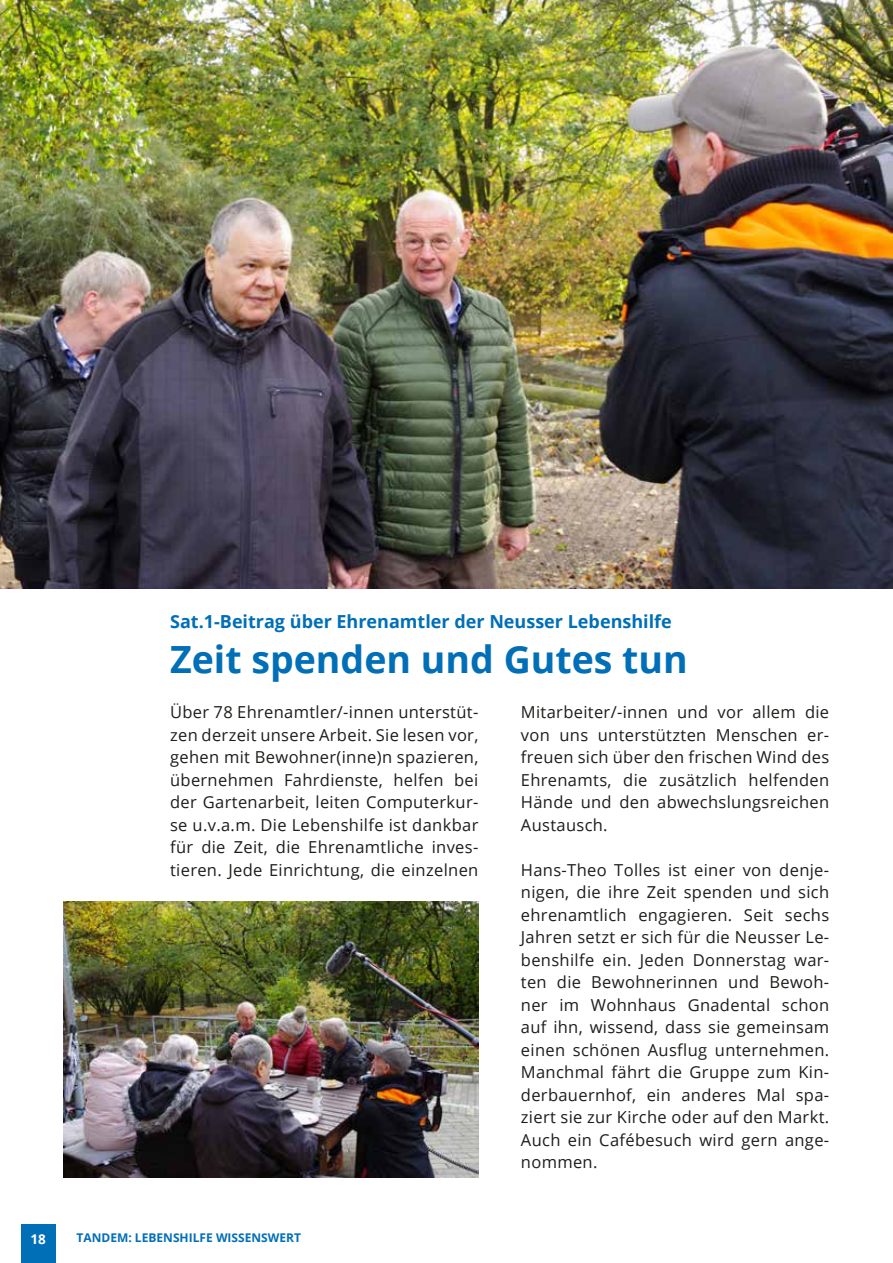
<style>
.page{position:relative;width:893px;height:1263px;background:#fff}
.page>*{position:absolute;margin:0;border:0;box-sizing:border-box;transform-origin:0 0}
.t1{font:700 37.5px "Open Sans";color:#006fb7}
.t2{font:700 18px "Open Sans";color:#006fb7}
.t3{font:16.5px/22.5px "Open Sans";letter-spacing:.02em;color:#1d1d1b;text-align:justify}
.t4{font:700 13.5px "Open Sans";color:#fff}
.t5{font:700 12px "Open Sans";color:#006fb7}
</style>
<div class="page">
<div style="left:21px;top:1225px;width:34px;height:38px;background:#006fb7"></div>
<img style="left:0;top:0;width:893px;height:588px">
<img style="left:64px;top:901px;width:414px;height:277px">
<p class="t2" style="left:170px;top:609px;width:503px">Sat.1-Beitrag über Ehrenamtler der Neusser Lebenshilfe</p>
<h1 class="t1" style="left:170px;top:633px;width:519px">Zeit spenden und Gutes tun</h1>
<p class="t3" style="left:170px;top:701px;width:310px">Über 78 Ehrenamtler/-innen unterstüt&shy;zen derzeit unsere Arbeit. Sie lesen vor, gehen mit Bewohner(inne)n spazieren, übernehmen Fahrdienste, helfen bei der Gartenarbeit, leiten Computerkur&shy;se u.v.a.m. Die Lebenshilfe ist dankbar für die Zeit, die Ehrenamtliche inves&shy;tieren. Jede Einrichtung, die einzelnen</p>
<p class="t3" style="left:521px;top:701px;width:310px">Mitarbeiter/-innen und vor allem die von uns unterstützten Menschen er&shy;freuen sich über den frischen Wind des Ehrenamts, die zusätzlich helfenden Hände und den abwechslungsreichen Austausch.</p>
<p class="t3" style="left:521px;top:858px;width:310px">Hans-Theo Tolles ist einer von denje&shy;nigen, die ihre Zeit spenden und sich ehrenamtlich engagieren. Seit sechs Jahren setzt er sich für die Neusser Le&shy;benshilfe ein. Jeden Donnerstag war&shy;ten die Bewohnerinnen und Bewoh&shy;ner im Wohnhaus Gnadental schon auf ihn, wissend, dass sie gemeinsam einen schönen Ausflug unternehmen.<br>Manchmal fährt die Gruppe zum Kin&shy;derbauernhof, ein anderes Mal spa&shy;ziert sie zur Kirche oder auf den Markt.<br>Auch ein Cafébesuch wird gern ange&shy;nommen.</p>
<p class="t4" style="left:31px;top:1229px;width:17px">18</p>
<p class="t5" style="left:77px;top:1229px;width:226px">TANDEM: LEBENSHILFE WISSENSWERT</p>
</div>
